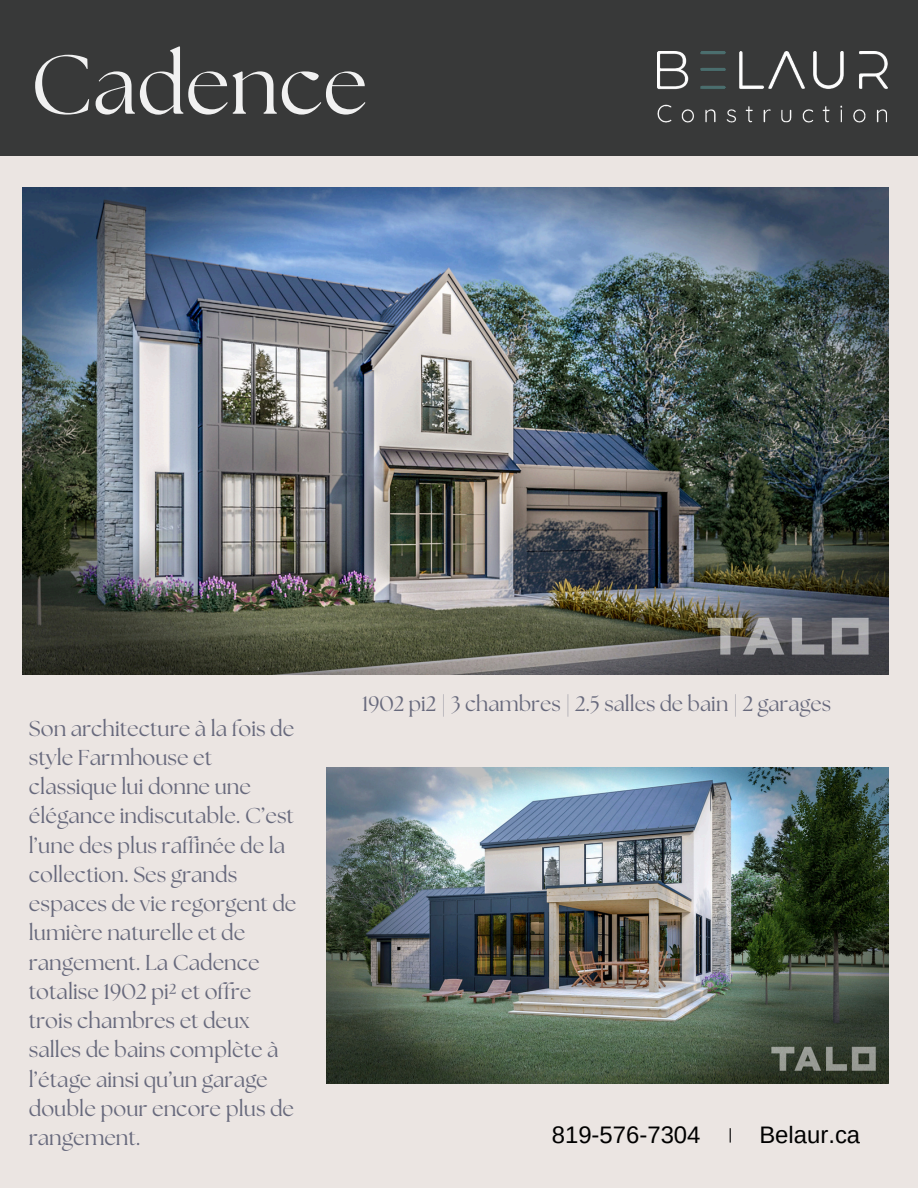
<style>
.page{position:relative;width:918px;height:1188px;background:#ebe5e2}
.page>*{position:absolute;margin:0;border:0;box-sizing:border-box;transform-origin:0 0}
.t1{font:83.4px "The Seasons";color:#f1f1f1}
.t2{font:23.85px "Arimo";color:#000}
.t3{font:21.45px/29.2px "The Seasons";color:#67697c}
.t4{font:21px "The Seasons";color:#67697c}
</style>
<div class="page">
<img style="left:22px;top:187px;width:866px;height:487px">
<div style="left:0;top:0;width:918px;height:155px;background:#383939"></div>
<svg style="left:730px;top:1128px;width:1px;height:15px"></svg>
<img style="left:657px;top:52px;width:231px;height:71px">
<img style="left:326px;top:767px;width:563px;height:316px">
<p class="t1" style="left:31px;top:47px;width:338px">Cadence</p>
<h2 class="t3" style="left:29px;top:715px;width:269px">Son architecture à la fois de style Farmhouse et classique lui donne une élégance indiscutable. C’est l’une des plus raffinée de la collection. Ses grands espaces de vie regorgent de lumière naturelle et de rangement. La Cadence totalise 1902 pi² et offre trois chambres et deux salles de bains complète à l’étage ainsi qu’un garage double pour encore plus de rangement.</h2>
<h2 class="t4" style="left:362px;top:694px;width:471px">1902 pi2 | 3 chambres | 2.5 salles de bain | 2 garages</h2>
<p class="t2" style="left:552px;top:1121px;width:150px">819-576-7304</p>
<p class="t2" style="left:759px;top:1121px;width:102px">Belaur.ca</p>
</div>
